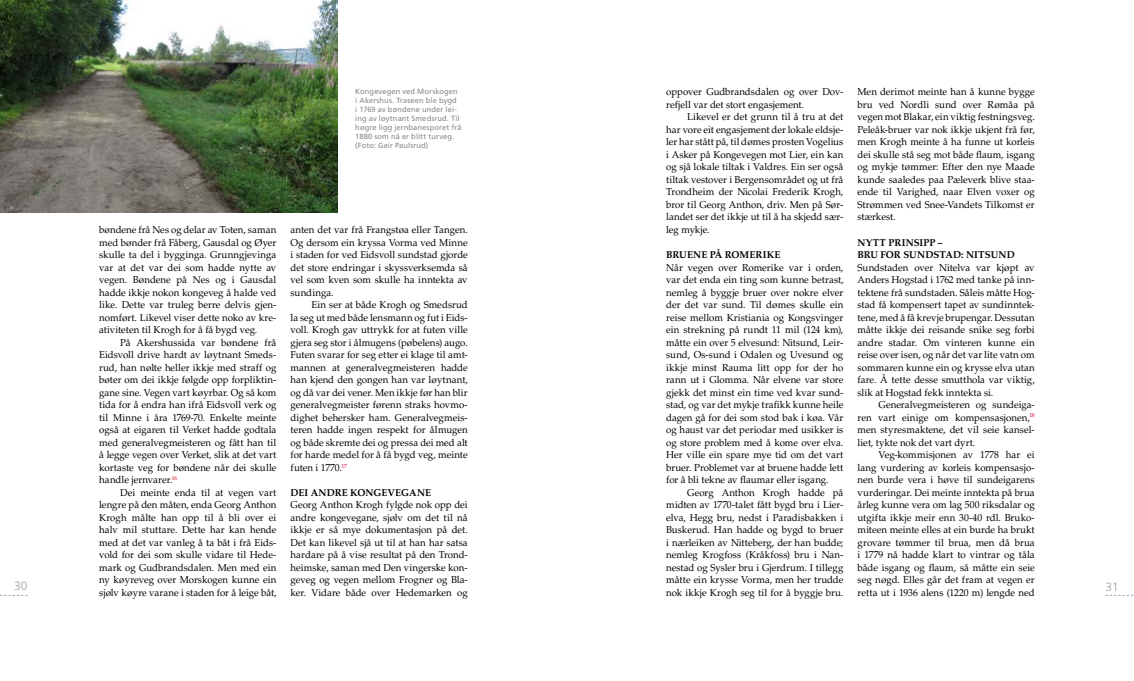
<style>
.page{position:relative;width:1134px;height:681px;background:#fff}
.page>*{position:absolute;margin:0;border:0;box-sizing:border-box;transform-origin:0 0}
.t1{font:300 12px "Frutiger LT Std";color:#9c9e9f}
.t2{font:10px/12.5px "Palatino LT Std";color:#000;text-align:justify}
.t3{font:700 10px/12.5px "Palatino LT Std";letter-spacing:.01em;color:#000}
.t4{font:7.5px/9px "Frutiger LT Std";letter-spacing:.015em;color:#87888a}
</style>
<div class="page">
<img style="left:0;top:0;width:337px;height:212px">
<p class="t4" style="left:355px;top:86px;width:108px">Kongevegen ved Morskogen i Akershus. Traseen ble bygd<br>i 1769 av bøndene under lei&shy;ing av løytnant Smedsrud. Til høgre ligg jernbanesporet frå<br>1880 som nå er blitt turveg. (Foto: Geir Paulsrud)</p>
<p class="t2" style="left:666px;top:86px;width:179px">oppover Gudbrandsdalen og over Dov&shy;refjell var det stort engasjement.</p>
<p class="t2" style="left:666px;top:111px;width:179px;text-indent:21px">Likevel er det grunn til å tru at det har vore eit engasjement der lokale eldsje&shy;ler har stått på, til dømes prosten Vogelius i Asker på Kongevegen mot Lier, ein kan og sjå lokale tiltak i Valdres. Ein ser også tiltak vestover i Bergensområdet og ut frå Trondheim der Nicolai Frederik Krogh, bror til Georg Anthon, driv. Men på Sør&shy;landet ser det ikkje ut til å ha skjedd sær&shy;leg mykje.</p>
<p class="t3" style="left:666px;top:248px;width:116px">BRUENE PÅ ROMERIKE</p>
<p class="t2" style="left:666px;top:261px;width:179px">Når vegen over Romerike var i orden, var det enda ein ting som kunne betrast, nemleg å byggje bruer over nokre elver der det var sund. Til dømes skulle ein reise mellom Kristiania og Kongsvinger ein strekning på rundt 11 mil (124 km), måtte ein over 5 elvesund: Nitsund, Leir&shy;sund, Os-sund i Odalen og Uvesund og ikkje minst Rauma litt opp for der ho rann ut i Glomma. Når elvene var store gjekk det minst ein time ved kvar sund&shy;stad, og var det mykje trafikk kunne heile dagen gå for dei som stod bak i køa. Vår og haust var det periodar med usikker is og store problem med å kome over elva.<br>Her ville ein spare mye tid om det vart bruer. Problemet var at bruene hadde lett for å bli tekne av flaumar eller isgang.</p>
<p class="t2" style="left:666px;top:486px;width:179px;text-indent:21px">Georg Anthon Krogh hadde på midten av 1770-talet fått bygd bru i Lier&shy;elva, Hegg bru, nedst i Paradisbakken i Buskerud. Han hadde og bygd to bruer i nærleiken av Nitteberg, der han budde; nemleg Krogfoss (Kråkfoss) bru i Nan&shy;nestad og Sysler bru i Gjerdrum. I tillegg måtte ein krysse Vorma, men her trudde nok ikkje Krogh seg til for å byggje bru.</p>
<p class="t2" style="left:857px;top:86px;width:179px">Men derimot meinte han å kunne bygge bru ved Nordli sund over Rømåa på vegen mot Blakar, ein viktig festningsveg.<br>Peleåk-bruer var nok ikkje ukjent frå før, men Krogh meinte å ha funne ut korleis dei skulle stå seg mot både flaum, isgang og mykje tømmer: Efter den nye Maade kunde saaledes paa Pæleverk blive staa&shy;ende til Varighed, naar Elven voxer og Strømmen ved Snee-Vandets Tilkomst er stærkest.</p>
<p class="t3" style="left:857px;top:236px;width:159px">NYTT PRINSIPP –<br>BRU FOR SUNDSTAD: NITSUND</p>
<p class="t2" style="left:857px;top:261px;width:179px">Sundstaden over Nitelva var kjøpt av Anders Hogstad i 1762 med tanke på inn&shy;tektene frå sundstaden. Såleis måtte Hog&shy;stad få kompensert tapet av sundinntek&shy;tene, med å få krevje brupengar. Dessutan måtte ikkje dei reisande snike seg forbi andre stadar. Om vinteren kunne ein reise over isen, og når det var lite vatn om sommaren kunne ein og krysse elva utan fare. Å tette desse smutthola var viktig, slik at Hogstad fekk inntekta si.</p>
<p class="t2" style="left:857px;top:398px;width:179px;text-indent:21px">Generalvegmeisteren og sundeiga&shy;ren vart einige om kompensasjonen,<sup>18 </sup>men styresmaktene, det vil seie kansel&shy;liet, tykte nok det vart dyrt.</p>
<p class="t2" style="left:857px;top:448px;width:179px;text-indent:21px">Veg-kommisjonen av 1778 har ei lang vurdering av korleis kompensasjo&shy;nen burde vera i høve til sundeigarens vurderingar. Dei meinte inntekta på brua årleg kunne vera om lag 500 riksdalar og utgifta ikkje meir enn 30-40 rdl. Bruko&shy;miteen meinte elles at ein burde ha brukt grovare tømmer til brua, men då brua i 1779 nå hadde klart to vintrar og tåla både isgang og flaum, så måtte ein seie seg nøgd. Elles går det fram at vegen er retta ut i 1936 alens (1220 m) lengde ned</p>
<p class="t2" style="left:99px;top:223px;width:179px">bøndene frå Nes og delar av Toten, saman med bønder frå Fåberg, Gausdal og Øyer skulle ta del i bygginga. Grunngjevinga var at det var dei som hadde nytte av vegen. Bøndene på Nes og i Gausdal hadde ikkje nokon kongeveg å halde ved like. Dette var truleg berre delvis gjen&shy;nomført. Likevel viser dette noko av kre&shy;ativiteten til Krogh for å få bygd veg.</p>
<p class="t2" style="left:99px;top:336px;width:179px;text-indent:21px">På Akershussida var bøndene frå Eidsvoll drive hardt av løytnant Smeds&shy;rud, han nølte heller ikkje med straff og bøter om dei ikkje følgde opp forpliktin&shy;gane sine. Vegen vart køyrbar. Og så kom tida for å endra han ifrå Eidsvoll verk og til Minne i åra 1769-70. Enkelte meinte også at eigaren til Verket hadde godtala med generalvegmeisteren og fått han til å legge vegen over Verket, slik at det vart kortaste veg for bøndene når dei skulle handle jernvarer.<sup>16</sup></p>
<p class="t2" style="left:99px;top:486px;width:179px;text-indent:21px">Dei meinte enda til at vegen vart lengre på den måten, enda Georg Anthon Krogh målte han opp til å bli over ei halv mil stuttare. Dette har kan hende med at det var vanleg å ta båt i frå Eids&shy;vold for dei som skulle vidare til Hede&shy;mark og Gudbrandsdalen. Men med ein ny køyreveg over Morskogen kunne ein sjølv køyre varane i staden for å leige båt,</p>
<p class="t2" style="left:291px;top:223px;width:179px">anten det var frå Frangstøa eller Tangen.<br>Og dersom ein kryssa Vorma ved Minne i staden for ved Eidsvoll sundstad gjorde det store endringar i skyssverksemda så vel som kven som skulle ha inntekta av sundinga.</p>
<p class="t2" style="left:291px;top:298px;width:179px;text-indent:21px">Ein ser at både Krogh og Smedsrud la seg ut med både lensmann og fut i Eids&shy;voll. Krogh gav uttrykk for at futen ville gjera seg stor i ålmugens (pøbelens) augo.<br>Futen svarar for seg etter ei klage til amt&shy;mannen at generalvegmeisteren hadde han kjend den gongen han var løytnant, og då var dei vener. Men ikkje før han blir generalvegmeister førenn straks hovmo&shy;dighet behersker ham. Generalvegmeis&shy;teren hadde ingen respekt for ålmugen og både skremte dei og pressa dei med alt for harde medel for å få bygd veg, meinte futen i 1770.<sup>17</sup></p>
<p class="t3" style="left:291px;top:486px;width:142px">DEI ANDRE KONGEVEGANE</p>
<p class="t2" style="left:291px;top:498px;width:179px">Georg Anthon Krogh fylgde nok opp dei andre kongevegane, sjølv om det til nå ikkje er så mye dokumentasjon på det.<br>Det kan likevel sjå ut til at han har satsa hardare på å vise resultat på den Trond&shy;heimske, saman med Den vingerske kon&shy;geveg og vegen mellom Frogner og Bla&shy;ker. Vidare både over Hedemarken og</p>
<p class="t1" style="left:14px;top:579px;width:15px">30</p>
<p class="t1" style="left:1106px;top:579px;width:15px">31</p>
</div>
